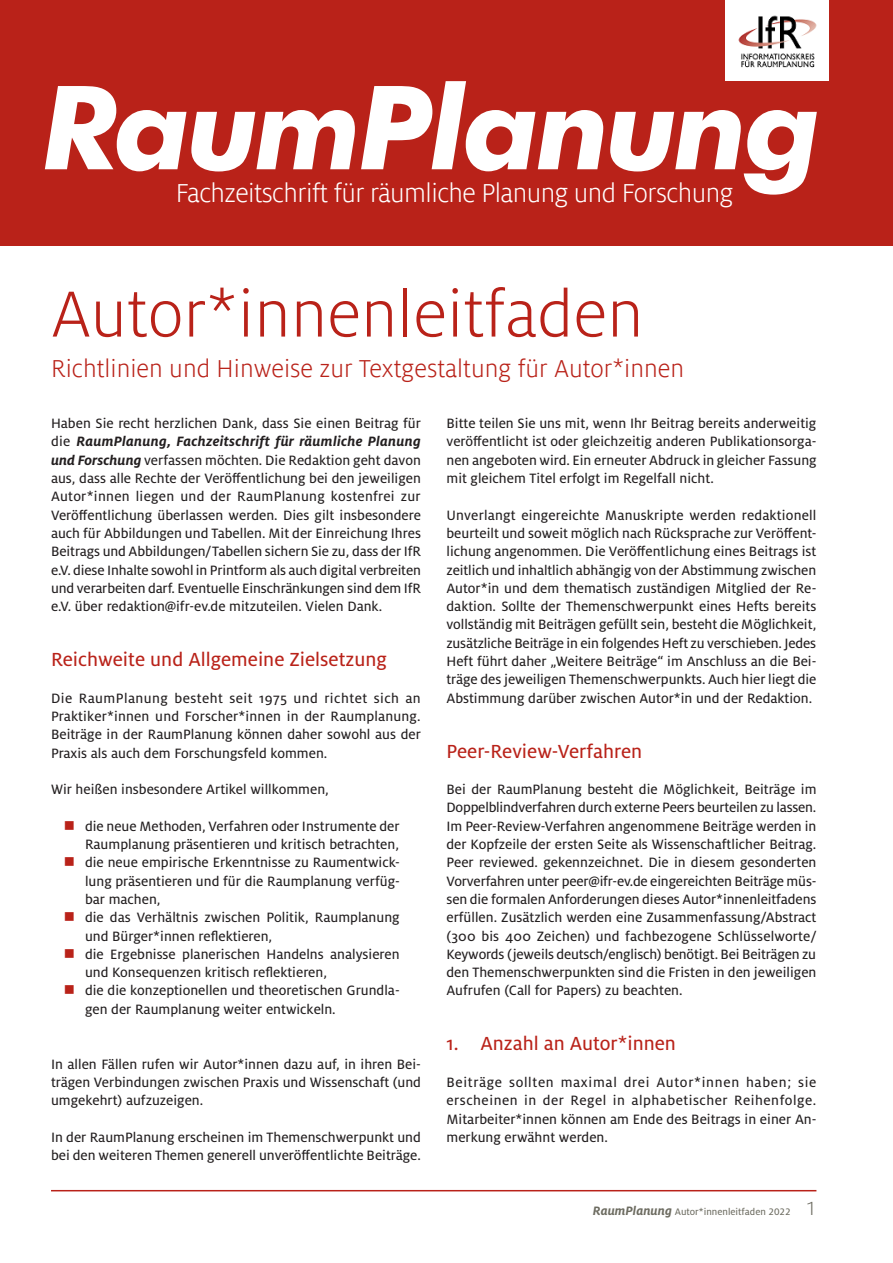
<style>
.page{position:relative;width:893px;height:1263px;background:#fff}
.page>*{position:absolute;margin:0;border:0;box-sizing:border-box;transform-origin:0 0}
.t1{font:italic 700 116.4px "Futura BT";letter-spacing:-.03em;color:#fff}
.B_Titel{font:300 72px "Milo Offc Pro";color:#b92219}
.t2{font:300 28.65px "Milo Offc Pro";letter-spacing:-.02em;color:#fff}
.B_Untertitel{font:300 27px "Milo Offc Pro";color:#b92219}
.Überschrift_1{font:21px "Milo Pro Text";color:#b92219}
.Text{font:15px/18.3px "Milo Pro Text";color:#231f20;text-align:justify}
.t3{font:10.5px "Milo Pro Text";color:#6d6c61}
.s1{font-family:"Milo Pro";font-weight:700;font-style:italic}
.s2{color:#b92219}
.s3{font-family:"Milo Pro";font-weight:700;font-style:italic;font-size:13.5px}
.s4{font-family:"Milo Offc Pro";font-weight:300;font-size:21px}
</style>
<div class="page">
<hr style="left:51px;top:1190px;width:765px;height:1px;background:#b92219">
<div style="left:0;top:0;width:893px;height:245px;background:#b92219"></div>
<div style="left:726px;top:0;width:103px;height:81px;background:#fff"></div>
<img style="left:738px;top:15px;width:79px;height:53px">
<p class="t1" style="left:43px;top:57px;width:780px">RaumPlanung</p>
<p class="t2" style="left:176px;top:177px;width:559px">Fachzeitschrift für räumliche Planung und Forschung</p>
<p class="B_Titel" style="left:51px;top:274px;width:594px">Autor*innenleitfaden</p>
<p class="B_Untertitel" style="left:51px;top:354px;width:635px">Richtlinien und Hinweise zur Textgestaltung für Autor*innen</p>
<p class="Text" style="left:51px;top:414px;width:371px">Haben Sie recht herzlichen Dank, dass Sie einen Beitrag für die <span class="s1">RaumPlanung, Fachzeitschrift für räumliche Planung und Forschung</span> verfassen möchten. Die Redaktion geht davon aus, dass alle Rechte der Veröffentlichung bei den jeweiligen Autor*innen liegen und der RaumPlanung kostenfrei zur Veröffentlichung überlassen werden. Dies gilt insbesondere auch für Abbildungen und Tabellen. Mit der Einreichung Ihres Beitrags und Abbildungen/Tabellen sichern Sie zu, dass der IfR e.V. diese Inhalte sowohl in Printform als auch digital verbreiten und verarbeiten darf. Eventuelle Einschränkungen sind dem IfR e.V. über redaktion@ifr-ev.de mitzuteilen. Vielen Dank.</p>
<p class="Überschrift_1" style="left:51px;top:648px;width:337px">Reichweite und Allgemeine Zielsetzung</p>
<p class="Text" style="left:51px;top:689px;width:371px">Die RaumPlanung besteht seit 1975 und richtet sich an Praktiker*innen und Forscher*innen in der Raumplanung.<br>Beiträge in der RaumPlanung können daher sowohl aus der Praxis als auch dem Forschungsfeld kommen.</p>
<p class="Text" style="left:51px;top:780px;width:279px">Wir heißen insbesondere Artikel willkommen,</p>
<p class="Text" style="left:64px;top:817px;width:337px;text-align:right"><span class="s2">■</span> die neue Methoden, Verfahren oder Instrumente der<br>Raumplanung präsentieren und kritisch betrachten,</p>
<p class="Text" style="left:85px;top:853px;width:316px;text-indent:-21px"><span class="s2">■</span> die neue empirische Erkenntnisse zu Raumentwick&shy;lung präsentieren und für die Raumplanung verfüg&shy;bar machen,</p>
<p class="Text" style="left:85px;top:908px;width:316px;text-indent:-21px"><span class="s2">■</span> die das Verhältnis zwischen Politik, Raumplanung und Bürger*innen reflektieren,</p>
<p class="Text" style="left:85px;top:945px;width:316px;text-indent:-21px"><span class="s2">■</span> die Ergebnisse planerischen Handelns analysieren und Konsequenzen kritisch reflektieren,</p>
<p class="Text" style="left:85px;top:982px;width:316px;text-indent:-21px"><span class="s2">■</span> die die konzeptionellen und theoretischen Grundla&shy;gen der Raumplanung weiter entwickeln.</p>
<p class="Text" style="left:446px;top:414px;width:372px">Bitte teilen Sie uns mit, wenn Ihr Beitrag bereits anderweitig veröffentlicht ist oder gleichzeitig anderen Publikationsorga&shy;nen angeboten wird. Ein erneuter Abdruck in gleicher Fassung mit gleichem Titel erfolgt im Regelfall nicht.</p>
<p class="Text" style="left:446px;top:506px;width:371px">Unverlangt eingereichte Manuskripte werden redaktionell beurteilt und soweit möglich nach Rücksprache zur Veröffent&shy;lichung angenommen. Die Veröffentlichung eines Beitrags ist zeitlich und inhaltlich abhängig von der Abstimmung zwischen Autor*in und dem thematisch zuständigen Mitglied der Re&shy;daktion. Sollte der Themenschwerpunkt eines Hefts bereits vollständig mit Beiträgen gefüllt sein, besteht die Möglichkeit, zusätzliche Beiträge in ein folgendes Heft zu verschieben. Jedes Heft führt daher „Weitere Beiträge“ im Anschluss an die Bei&shy;träge des jeweiligen Themenschwerpunkts. Auch hier liegt die Abstimmung darüber zwischen Autor*in und der Redaktion.</p>
<p class="Überschrift_1" style="left:446px;top:739px;width:197px">Peer-Review-Verfahren</p>
<p class="Text" style="left:446px;top:780px;width:372px">Bei der RaumPlanung besteht die Möglichkeit, Beiträge im Doppelblindverfahren durch externe Peers beurteilen zu lassen.<br>Im Peer-Review-Verfahren angenommene Beiträge werden in der Kopfzeile der ersten Seite als Wissenschaftlicher Beitrag.<br>Peer reviewed. gekennzeichnet. Die in diesem gesonderten Vorverfahren unter peer@ifr-ev.de eingereichten Beiträge müs&shy;sen die formalen Anforderungen dieses Autor*innenleitfadens erfüllen. Zusätzlich werden eine Zusammenfassung/Abstract (300 bis 400 Zeichen) und fachbezogene Schlüsselworte/ Keywords (jeweils deutsch/englisch) benötigt. Bei Beiträgen zu den Themenschwerpunkten sind die Fristen in den jeweiligen Aufrufen (Call for Papers) zu beachten.</p>
<p class="Überschrift_1" style="left:446px;top:1032px;width:231px">1. Anzahl an Autor*innen</p>
<p class="Text" style="left:446px;top:1073px;width:371px">Beiträge sollten maximal drei Autor*innen haben; sie erscheinen in der Regel in alphabetischer Reihenfolge.<br>Mitarbeiter*innen können am Ende des Beitrags in einer An&shy;merkung erwähnt werden.</p>
<p class="Text" style="left:51px;top:1055px;width:371px">In allen Fällen rufen wir Autor*innen dazu auf, in ihren Bei&shy;trägen Verbindungen zwischen Praxis und Wissenschaft (und umgekehrt) aufzuzeigen.</p>
<p class="Text" style="left:51px;top:1128px;width:371px">In der RaumPlanung erscheinen im Themenschwerpunkt und bei den weiteren Themen generell unveröffentlichte Beiträge.</p>
<p class="t3" style="left:593px;top:1206px;width:225px"><span class="s3">RaumPlanung</span> Autor*innenleitfaden 2022 <span class="s4">1</span></p>
</div>
